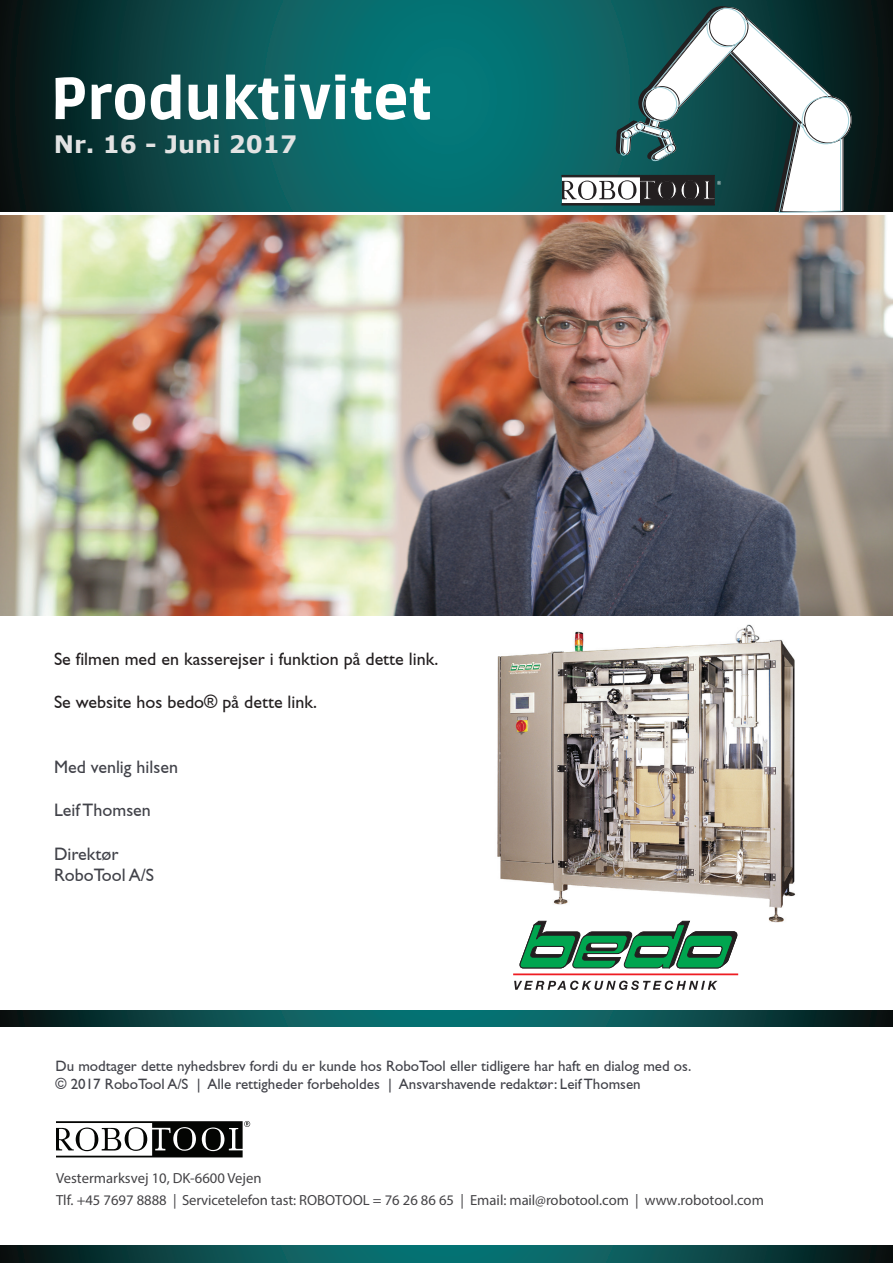
<style>
.page{position:relative;width:893px;height:1263px;background:#fff}
.page>*{position:absolute;margin:0;border:0;box-sizing:border-box;transform-origin:0 0}
.t1{font:900 58.5px "Ruda";color:#fff}
.t2{font:700 24px "Verdana";color:#e2e3e3}
.t3{font:18px "Gill Reg";color:#231f20}
.t4{font:18px/21.6px "Gill Reg";color:#414249}
.t5{font:15px/18px "Gill Reg";color:#414249}
.t6{font:14.7px/21.6px "Myriad Pro";color:#444346}
</style>
<div class="page">
<svg style="left:0;top:0;width:893px;height:211px;background:#085151"></svg>
<svg style="left:0;top:1010px;width:893px;height:16px;background:#0a4c4c"></svg>
<div style="left:703px;top:6px;width:39px;height:40px;border:1px solid #231f20;border-radius:50%"></div>
<div style="left:709px;top:7px;width:39px;height:39px;border:1px solid #231f20;border-radius:50%"></div>
<svg style="left:844px;top:8px;width:5px;height:204px"></svg>
<svg style="left:562px;top:8px;width:282px;height:205px"></svg>
<svg style="left:56px;top:1121px;width:194px;height:36px"></svg>
<svg style="left:0;top:1246px;width:893px;height:17px;background:#0a4b4c"></svg>
<img style="left:490px;top:615px;width:315px;height:308px">
<img style="left:0;top:215px;width:893px;height:400px">
<hr style="left:513px;top:973px;width:225px;height:2px;background:#ee1d23">
<svg style="left:514px;top:920px;width:223px;height:70px"></svg>
<h1 class="t1" style="left:51px;top:65px;width:383px">Produktivitet</h1>
<h2 class="t2" style="left:54px;top:127px;width:245px">Nr. 16 - Juni 2017</h2>
<p class="t3" style="left:54px;top:649px;width:386px">Se filmen med en kasserejser i funktion på dette link.</p>
<p class="t3" style="left:54px;top:692px;width:265px">Se website hos bedo® på dette link.</p>
<p class="t4" style="left:54px;top:756px;width:126px">Med venlig hilsen</p>
<p class="t4" style="left:54px;top:799px;width:98px">Leif Thomsen</p>
<p class="t4" style="left:54px;top:842px;width:102px">Direktør<br>RoboTool A/S</p>
<p class="t5" style="left:56px;top:1056px;width:637px">Du modtager dette nyhedsbrev fordi du er kunde hos RoboTool eller tidligere har haft en dialog med os. © 2017 RoboTool A/S | Alle rettigheder forbeholdes | Ansvarshavende redaktør: Leif Thomsen</p>
<p class="t6" style="left:56px;top:1167px;width:709px">Vestermarksvej 10, DK-6600 Vejen<br>Tlf. +45 7697 8888 | Servicetelefon tast: ROBOTOOL = 76 26 86 65 | Email: mail@robotool.com | www.robotool.com</p>
</div>
